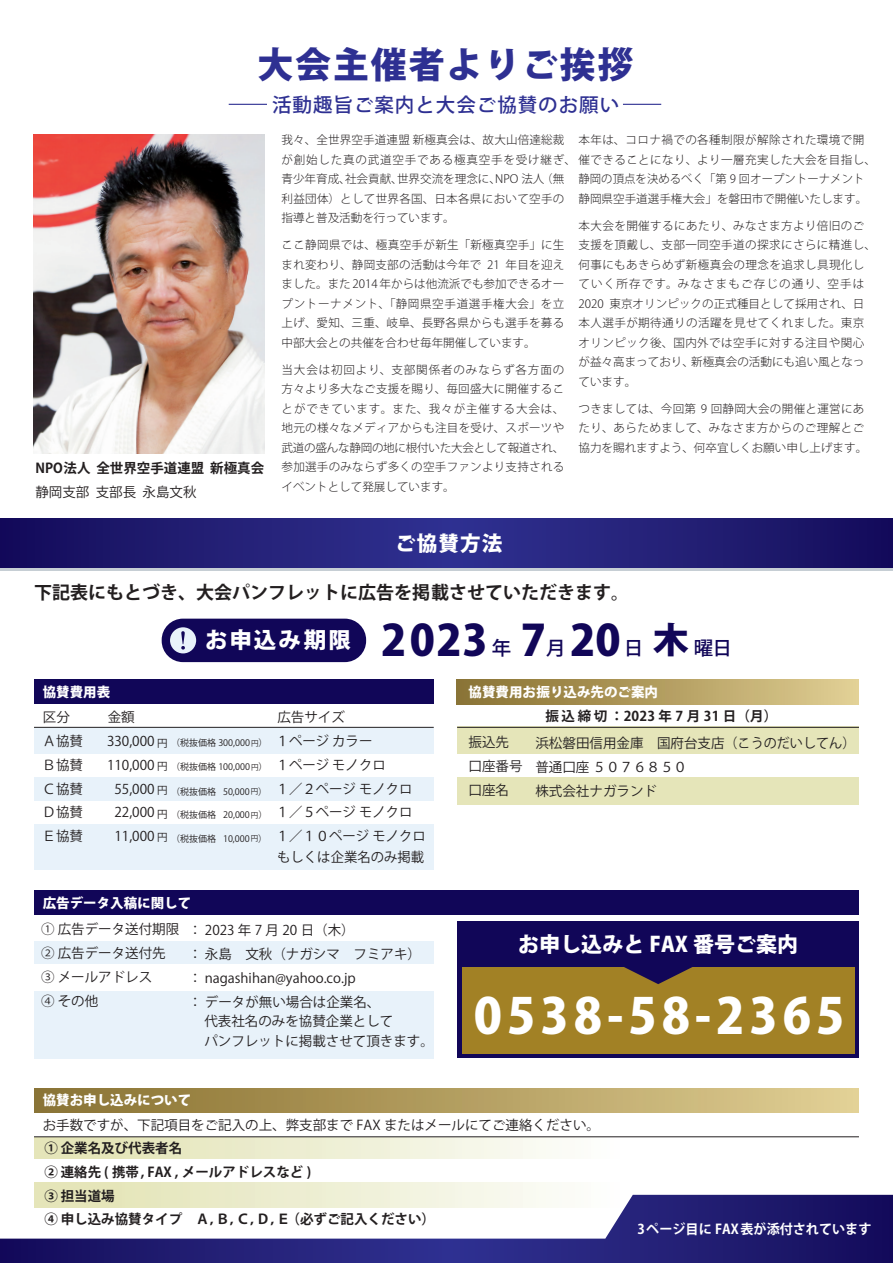
<style>
.page{position:relative;width:893px;height:1263px;background:#fff}
.page>*{position:absolute;margin:0;border:0;box-sizing:border-box;transform-origin:0 0}
.t1{font:800 48.9px "Koz Go Pro";letter-spacing:.1em;color:#fff}
.t2{font:800 42.6px "Koz Go Pro";color:#110658}
.t3{font:800 36px "Koz Go Pro";letter-spacing:.05em;color:#2e3092}
.t4{font:800 22.05px "Koz Go Pro";letter-spacing:.1em;color:#fff}
.t5{font:800 21px "Koz Go Pro";color:#fff}
.t6{font:800 20.55px "Koz Go Pro";letter-spacing:.05em;color:#fff}
.t7{font:500 19.5px "Koz Go Pro";letter-spacing:.05em;color:#2e3092}
.t8{font:500 19.05px "Koz Go Pro";color:#110658}
.t9{font:700 18px "Koz Go Pro";color:#231f20}
.t10{font:13.5px/23.7px "Koz Go Pro";color:#231f20}
.t11{font:700 13.5px/23.7px "Koz Go Pro";color:#231f20}
.t12{font:800 13.5px "Koz Go Pro";color:#fff}
.t13{font:700 13.5px "Koz Go Pro";color:#fff}
.t14{font:700 13.5px "Koz Go Pro";letter-spacing:.2em;color:#231f20}
.t15{font:300 11.55px/19.5px "Koz Go Pro";letter-spacing:.025em;color:#231f20}
.t16{font:300 11.55px/19.5px "Koz Go Pro";color:#231f20}
.t17{font:9px "Koz Go Pro";color:#231f20}
.s1{font-size:42.6px;color:#110658}
.s2{font-weight:800;font-size:35.4px}
.s3{font-size:10.5px}
.s4{font-size:7.5px}
</style>
<div class="page">
<div style="left:162px;top:619px;width:204px;height:43px;background:#110658;border-radius:21px"></div>
<div style="left:0;top:522px;width:893px;height:49px;background:#c6ced4"></div>
<div style="left:34px;top:727px;width:400px;height:143px;background:#e8f2fa"></div>
<div style="left:457px;top:922px;width:402px;height:136px;background:#110658"></div>
<div style="left:462px;top:967px;width:393px;height:87px;background:#a28125"></div>
<div style="left:34px;top:1088px;width:825px;height:25px;background:linear-gradient(to right,#877030,#e0ce93)"></div>
<div style="left:34px;top:941px;width:400px;height:23px;background:#e8f2fa"></div>
<div style="left:34px;top:991px;width:400px;height:67px;background:#e8f2fa"></div>
<div style="left:457px;top:726px;width:402px;height:79px;background:#e5e5b9"></div>
<svg style="left:34px;top:1137px;width:825px;height:58px"></svg>
<div style="left:457px;top:754px;width:402px;height:23px;background:#fff"></div>
<div style="left:34px;top:754px;width:400px;height:23px;background:#fff"></div>
<div style="left:34px;top:801px;width:400px;height:22px;background:#fff"></div>
<div style="left:34px;top:1159px;width:824px;height:22px;background:#fff"></div>
<svg style="left:0;top:519px;width:893px;height:49px;background:#221f75"></svg>
<div style="left:34px;top:679px;width:400px;height:25px;background:#110658"></div>
<div style="left:34px;top:890px;width:825px;height:25px;background:#110658"></div>
<div style="left:457px;top:679px;width:402px;height:25px;background:linear-gradient(to right,#877030,#e0cd92)"></div>
<hr style="left:34px;top:727px;width:400px;height:1px;background:#231f20">
<hr style="left:34px;top:1136px;width:825px;height:1px;background:#231f20">
<hr style="left:457px;top:727px;width:402px;height:1px;background:#231f20">
<svg style="left:0;top:1195px;width:893px;height:68px"></svg>
<svg style="left:624px;top:967px;width:68px;height:17px"></svg>
<img style="left:34px;top:134px;width:230px;height:319px">
<div style="left:170px;top:627px;width:26px;height:26px;background:#e8f2fa;border-radius:50%"></div>
<svg style="left:181px;top:631px;width:4px;height:18px"></svg>
<hr style="left:229px;top:104px;width:38px;height:1px;background:#2e3092">
<hr style="left:623px;top:104px;width:38px;height:1px;background:#2e3092">
<h3 class="t3" style="left:257px;top:41px;width:378px">大会主催者よりご挨拶</h3>
<p class="t11" style="left:35px;top:457px;width:230px">NPO法人 全世界空手道連盟 新極真会</p>
<p class="t10" style="left:35px;top:480px;width:163px">静岡支部 支部長 永島文秋</p>
<h3 class="t7" style="left:272px;top:92px;width:349px">活動趣旨ご案内と大会ご協賛のお願い</h3>
<p class="t15" style="left:578px;top:130px;width:287px">本年は、コロナ禍での各種制限が解除された環境で開</p>
<p class="t16" style="left:578px;top:169px;width:290px">静岡の頂点を決めるべく「第 9 回オープントーナメント静岡県空手道選手権大会」を磐田市で開催いたします。</p>
<p class="t15" style="left:578px;top:216px;width:299px">本大会を開催するにあたり、みなさま方より倍旧のご支援を頂戴し、支部一同空手道の探求にさらに精進し、何事にもあきらめず新極真会の理念を追求し具現化していく所存です。みなさまもご存じの通り、空手は<br>2020 東京オリンピックの正式種目として採用され、日本人選手が期待通りの活躍を見せてくれました。東京オリンピック後、国内外では空手に対する注目や関心が益々高まっており、新極真会の活動にも追い風となっています。</p>
<p class="t15" style="left:578px;top:399px;width:290px">つきましては、今回第 9 回静岡大会の開催と運営にあたり、あらためまして、みなさま方からのご理解とご協力を賜れますよう、何卒宜しくお願い申し上げます。</p>
<p class="t15" style="left:282px;top:130px;width:596px">我々、全世界空手道連盟 新極真会は、故大山倍達総裁<br>が創始した真の武道空手である極真空手を受け継ぎ、催できることになり、より一層充実した大会を目指し、青少年育成、社会貢献、世界交流を理念に、NPO 法人（無<br>利益団体）として世界各国、日本各県において空手の<br>指導と普及活動を行っています。</p>
<p class="t15" style="left:282px;top:235px;width:284px;text-align:justify">ここ静岡県では、極真空手が新生「新極真空手」に生まれ変わり、静岡支部の活動は今年で 21 年目を迎えました。また 2014 年からは他流派でも参加できるオープントーナメント、「静岡県空手道選手権大会」を立上げ、愛知、三重、岐阜、長野各県からも選手を募る中部大会との共催を合わせ毎年開催しています。</p>
<p class="t15" style="left:282px;top:360px;width:284px;text-align:justify">当大会は初回より、支部関係者のみならず各方面の方々より多大なご支援を賜り、毎回盛大に開催することができています。また、我々が主催する大会は、地元の様々なメディアからも注目を受け、スポーツや武道の盛んな静岡の地に根付いた大会として報道され、参加選手のみならず多くの空手ファンより支持されるイベントとして発展しています。</p>
<h3 class="t6" style="left:395px;top:530px;width:109px">ご協賛方法</h3>
<h3 class="t9" style="left:34px;top:581px;width:597px">下記表にもとづき、大会パンフレットに広告を掲載させていただきます。</h3>
<h3 class="t4" style="left:205px;top:626px;width:284px">お申込み期限 <span class="s1">2023</span></h3>
<h3 class="t8" style="left:492px;top:636px;width:21px">年</h3>
<h2 class="t2" style="left:521px;top:612px;width:27px">7</h2>
<h3 class="t8" style="left:546px;top:636px;width:21px">月</h3>
<h2 class="t2" style="left:570px;top:612px;width:52px">20</h2>
<h3 class="t8" style="left:624px;top:636px;width:110px">日<span class="s2">木</span>曜日</h3>
<p class="t12" style="left:43px;top:683px;width:69px">協賛費用表</p>
<p class="t12" style="left:468px;top:683px;width:191px">協賛費用お振り込み先のご案内</p>
<p class="t10" style="left:43px;top:705px;width:28px">区分</p>
<p class="t10" style="left:108px;top:705px;width:28px">金額</p>
<p class="t10" style="left:277px;top:705px;width:69px">広告サイズ</p>
<p class="t14" style="left:545px;top:707px;width:233px">振込締切：2023年7月31日（月）</p>
<p class="t10" style="left:43px;top:730px;width:42px;text-align:justify">Ａ協賛Ｂ協賛Ｃ協賛Ｄ協賛Ｅ協賛</p>
<p class="t10" style="left:107px;top:730px;width:62px;text-align:center">330,000 <span class="s3">円<br></span>110,000 <span class="s3">円<br></span>55,000 <span class="s3">円<br></span>22,000 <span class="s3">円<br></span>11,000 <span class="s3">円</span></p>
<p class="t10" style="left:276px;top:730px;width:152px">１ページ カラー<br>１ページ モノクロ<br>１／２ページ モノクロ<br>１／５ページ モノクロ<br>１／１０ページ モノクロ</p>
<p class="t17" style="left:171px;top:737px;width:98px">（税抜価格 300,000<span class="s4">円</span>）</p>
<p class="t17" style="left:171px;top:761px;width:98px">（税抜価格 100,000<span class="s4">円</span>）</p>
<p class="t17" style="left:171px;top:785px;width:98px">（税抜価格 50,000<span class="s4">円</span>）</p>
<p class="t17" style="left:171px;top:809px;width:98px">（税抜価格 20,000<span class="s4">円</span>）</p>
<p class="t17" style="left:171px;top:833px;width:98px">（税抜価格 10,000<span class="s4">円</span>）</p>
<p class="t12" style="left:43px;top:894px;width:150px">広告データ入稿に関して</p>
<p class="t10" style="left:277px;top:846px;width:149px">もしくは企業名のみ掲載</p>
<p class="t10" style="left:469px;top:731px;width:55px">振込先口座番号口座名</p>
<p class="t10" style="left:535px;top:731px;width:321px">浜松磐田信用金庫　国府台支店（こうのだいしてん）普通口座 ５０７６８５０<br>株式会社ナガランド</p>
<p class="t10" style="left:41px;top:918px;width:140px">① 広告データ送付期限<br>② 広告データ送付先<br>③ メールアドレス<br>④ その他</p>
<h3 class="t5" style="left:518px;top:931px;width:281px">お申し込みと FAX 番号ご案内</h3>
<p class="t10" style="left:188px;top:918px;width:234px">： 2023 年 7 月 20 日（木）　<br>：永島　文秋（ナガシマ　フミアキ）： nagashihan@yahoo.co.jp<br>： データが無い場合は企業名、</p>
<p class="t10" style="left:204px;top:1012px;width:231px;line-height:19.5px">代表社名のみを協賛企業として<br>パンフレットに掲載させて頂きます。</p>
<h1 class="t1" style="left:474px;top:984px;width:372px">0538-58-2365</h1>
<p class="t12" style="left:43px;top:1091px;width:150px">協賛お申し込みについて</p>
<p class="t10" style="left:43px;top:1113px;width:559px">お手数ですが、下記項目をご記入の上、弊支部まで FAX またはメールにてご連絡ください。</p>
<p class="t11" style="left:44px;top:1160px;width:268px">② 連絡先 ( 携帯, FAX , メールアドレスなど )</p>
<p class="t11" style="left:44px;top:1185px;width:392px">③ 担当道場<br>④ 申し込み協賛タイプ　Ａ，Ｂ，Ｃ，Ｄ，Ｅ （必ずご記入ください）</p>
<p class="t13" style="left:637px;top:1220px;width:236px">3ページ目に FAX表が添付されています</p>
</div>
